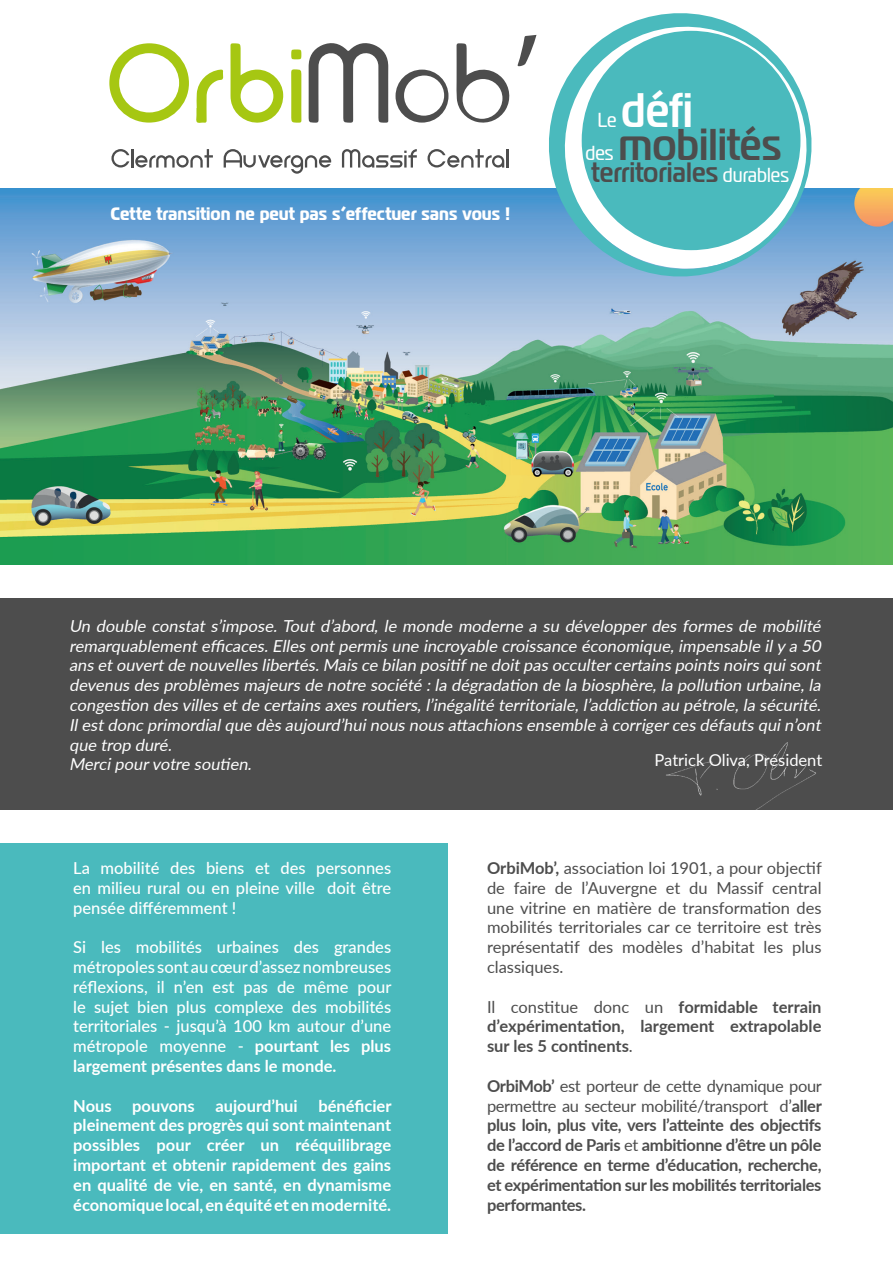
<style>
.page{position:relative;width:893px;height:1263px;background:#fff}
.page>*{position:absolute;margin:0;border:0;box-sizing:border-box;transform-origin:0 0}
.t1{font:500 48.3px "Magistral Cond";color:#fff}
.t2{font:500 44.4px "Magistral Cond";color:#4d4d4d}
.t3{font:500 27.9px "Magistral Cond";color:#4d4d4d}
.t4{font:20.25px "Magistral Cond";color:#fff}
.t5{font:700 18px "Magistral Cond";color:#fff}
.t6{font:italic 16.5px/19.8px "Lato";color:#fff;text-align:justify}
.t7{font:700 16.5px/19.8px "Lato";letter-spacing:-.015em;color:#4d4d4d;text-align:justify}
.t8{font:500 16.5px/19.8px "Lato";color:#fff;text-align:justify}
.t9{font:700 16.5px/19.8px "Lato";color:#fff;text-align:justify}
.t10{font:16.5px/19.8px "Lato";color:#4d4d4d;text-align:justify}
.t11{font:16.5px "Lato";color:#fff}
.s1{font-weight:400;font-size:20.25px;color:#fff}
.s2{font-weight:700}
.s3{font-weight:400}
</style>
<div class="page">
<div style="left:0;top:843px;width:447px;height:390px;background:#4ababd"></div>
<img style="left:0;top:188px;width:893px;height:377px">
<svg style="left:533px;top:13px;width:295px;height:280px"></svg>
<div style="left:582px;top:31px;width:218px;height:219px;background:#4ababd;border-radius:50%"></div>
<svg style="left:309px;top:43px;width:79px;height:80px"></svg>
<svg style="left:196px;top:69px;width:27px;height:54px"></svg>
<svg style="left:291px;top:69px;width:10px;height:54px"></svg>
<svg style="left:517px;top:35px;width:19px;height:32px"></svg>
<div style="left:291px;top:49px;width:10px;height:10px;background:#a8c712;border-radius:50%"></div>
<svg style="left:109px;top:43px;width:80px;height:80px"></svg>
<svg style="left:230px;top:43px;width:54px;height:80px"></svg>
<svg style="left:456px;top:43px;width:54px;height:80px"></svg>
<svg style="left:395px;top:70px;width:53px;height:53px"></svg>
<svg style="left:111px;top:149px;width:102px;height:19px"></svg>
<svg style="left:224px;top:149px;width:107px;height:25px"></svg>
<svg style="left:342px;top:149px;width:75px;height:19px"></svg>
<svg style="left:428px;top:149px;width:80px;height:19px"></svg>
<div style="left:0;top:598px;width:893px;height:211px;background:#4d4d4d"></div>
<img style="left:666px;top:742px;width:150px;height:67px">
<p class="t5" style="left:111px;top:202px;width:401px">Cette transition ne peut pas s’effectuer sans vous !</p>
<p class="t1" style="left:621px;top:80px;width:73px">défi</p>
<p class="t2" style="left:586px;top:117px;width:198px"><span class="s1">des</span> mobilités</p>
<p class="t3" style="left:592px;top:156px;width:199px">territoriales <span class="s1">durables</span></p>
<p class="t4" style="left:598px;top:107px;width:21px">Le</p>
<p class="t6" style="left:69px;top:615px;width:757px">Un double constat s’impose. Tout d’abord, le monde moderne a su développer des formes de mobilité remarquablementefficaces.Ellesontpermisune incroyable croissance économique,impensable ily a 50 ansetouvertde nouvelleslibertés. Maisce bilan positifne doitpasoccultercertainspointsnoirsquisont devenusdesproblèmesmajeursde notre société :la dégradation de la biosphère,la pollution urbaine,la congestion desvillesetde certainsaxesroutiers,l’inégalité territoriale,l’addiction au pétrole,la sécurité.<br>Ilestdonc primordialque dèsaujourd’huinousnousattachionsensemble à corrigercesdéfautsquin’ont que trop duré.</p>
<p class="t6" style="left:69px;top:754px;width:188px">Mercipourvotre soutien.</p>
<p class="t11" style="left:655px;top:748px;width:169px">Patrick Oliva, Président</p>
<p class="t8" style="left:73px;top:857px;width:319px">La mobilité des biens et des personnes en milieu rural ou en pleine ville doit être pensée différemment !</p>
<p class="t8" style="left:73px;top:936px;width:320px">Si les mobilités urbaines des grandes métropoles sont au cœur d’assez nombreuses réflexions, il n’en est pas de même pour le sujet bien plus complexe des mobilités territoriales - jusqu’à 100 km autour d’une métropole moyenne - <span class="s2">pourtant les plus largement présentes dans le monde.</span></p>
<p class="t9" style="left:73px;top:1095px;width:320px">Nous pouvons aujourd’hui bénéficier pleinement des progrès qui sont maintenant possibles pour créer un rééquilibrage important et obtenir rapidement des gains en qualité de vie, en santé, en dynamisme économique local, en équité et en modernité.</p>
<p class="t10" style="left:487px;top:857px;width:336px"><span class="s2">OrbiMob’,</span> association loi 1901, a pour objectif de faire de l’Auvergne et du Massif central une vitrine en matière de transformation des mobilités territoriales car ce territoire est très représentatif des modèles d’habitat les plus classiques.</p>
<p class="t7" style="left:487px;top:996px;width:336px"><span class="s3">Il constitue donc un</span> formidable terrain d’expérimentation, largement extrapolable sur les 5 continents<span class="s3">.</span></p>
<p class="t7" style="left:487px;top:1075px;width:336px">OrbiMob’ <span class="s3">est porteur de cette dynamique pour permettre au secteur mobilité/transport d’</span>aller plus loin, plus vite, vers l’atteinte des objectifs de l’accord de Paris <span class="s3">et</span> ambitionne d’être un pôle de référence en terme d’éducation, recherche, et expérimentation sur les mobilités territoriales performantes.</p>
</div>
